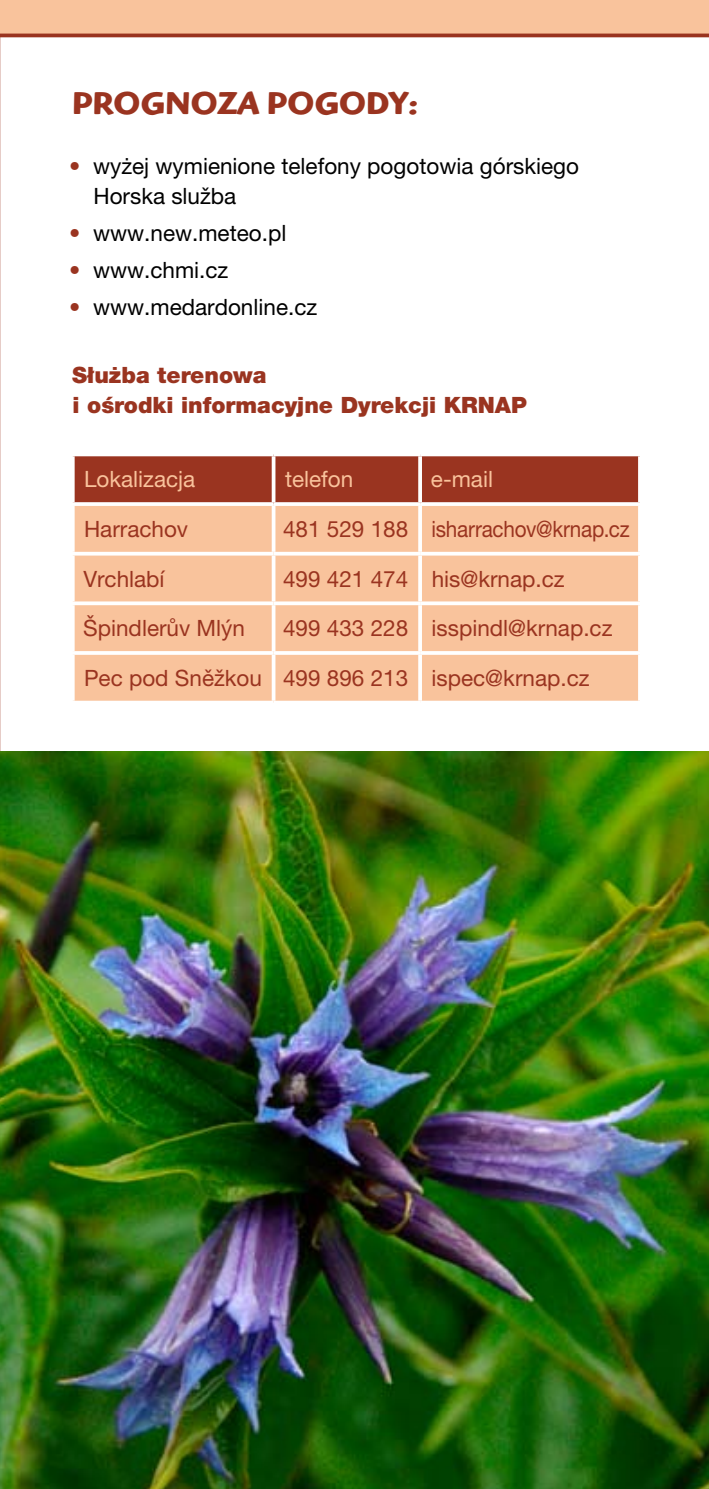
<style>
.page{position:relative;width:709px;height:1489px;background:#fff}
.page>*{position:absolute;margin:0;border:0;box-sizing:border-box;transform-origin:0 0}
.t1{font:700 32.5px "Highlander Itc TOT";letter-spacing:.015em;color:#9a3420}
.t2{font:22.5px "Helvetica Neue LT Pro";color:#9a3420}
.t3{font:22.5px/30px "Helvetica Neue LT Pro";color:#000}
.t4{font:900 22.5px/30px "Helvetica Neue LT Pro";color:#9a3420}
.t5{font:22.5px "Helvetica Neue LT Pro";color:#f9c39c}
.s1{font-weight:900;color:#9a3420}
</style>
<div class="page">
<img style="left:0;top:751px;width:709px;height:737px">
<div style="left:75px;top:456px;width:563px;height:46px;background:#9a3420"></div>
<div style="left:75px;top:506px;width:563px;height:194px;background:#f9c39c"></div>
<svg style="left:72px;top:456px;width:3px;height:46px"></svg>
<hr style="left:272px;top:456px;width:3px;height:46px;background:#fff">
<svg style="left:418px;top:456px;width:4px;height:46px"></svg>
<svg style="left:638px;top:456px;width:2px;height:46px"></svg>
<svg style="left:73px;top:502px;width:200px;height:1px"></svg>
<svg style="left:73px;top:506px;width:2px;height:46px"></svg>
<svg style="left:273px;top:502px;width:147px;height:4px"></svg>
<hr style="left:272px;top:506px;width:3px;height:46px;background:#fff">
<svg style="left:420px;top:502px;width:220px;height:4px"></svg>
<svg style="left:418px;top:506px;width:4px;height:46px"></svg>
<hr style="left:71px;top:552px;width:202px;height:3px;background:#fff">
<svg style="left:73px;top:555px;width:2px;height:46px"></svg>
<hr style="left:273px;top:552px;width:147px;height:3px;background:#fff">
<hr style="left:272px;top:555px;width:3px;height:46px;background:#fff">
<hr style="left:420px;top:552px;width:222px;height:3px;background:#fff">
<svg style="left:418px;top:555px;width:4px;height:46px"></svg>
<svg style="left:73px;top:601px;width:200px;height:4px"></svg>
<svg style="left:73px;top:605px;width:2px;height:46px"></svg>
<svg style="left:273px;top:601px;width:147px;height:4px"></svg>
<hr style="left:272px;top:605px;width:3px;height:46px;background:#fff">
<svg style="left:420px;top:601px;width:220px;height:4px"></svg>
<svg style="left:418px;top:605px;width:4px;height:46px"></svg>
<hr style="left:71px;top:651px;width:202px;height:3px;background:#fff">
<svg style="left:73px;top:654px;width:2px;height:46px"></svg>
<hr style="left:273px;top:651px;width:147px;height:3px;background:#fff">
<hr style="left:272px;top:654px;width:3px;height:46px;background:#fff">
<hr style="left:420px;top:651px;width:222px;height:3px;background:#fff">
<svg style="left:418px;top:654px;width:4px;height:46px"></svg>
<svg style="left:73px;top:700px;width:200px;height:1px"></svg>
<svg style="left:273px;top:700px;width:147px;height:3px"></svg>
<svg style="left:420px;top:700px;width:220px;height:1px"></svg>
<div style="left:0;top:0;width:709px;height:35px;background:#f9c39c"></div>
<hr style="left:0;top:34px;width:709px;height:3px;background:#9a3420">
<h1 class="t1" style="left:72px;top:84px;width:347px">PROGNOZA POGODY:</h1>
<p class="t3" style="left:93px;top:151px;width:487px;text-indent:-24px"><span class="s1">•</span> wyżej wymienione telefony pogotowia górskiego<br>Horska služba</p>
<p class="t3" style="left:69px;top:218px;width:219px"><span class="s1">•</span> www.new.meteo.pl</p>
<p class="t3" style="left:69px;top:255px;width:161px"><span class="s1">•</span> www.chmi.cz</p>
<p class="t3" style="left:69px;top:292px;width:250px"><span class="s1">•</span> www.medardonline.cz</p>
<p class="t4" style="left:72px;top:359px;width:456px">Służba terenowa<br>i ośrodki informacyjne Dyrekcji KRNAP</p>
<p class="t5" style="left:84px;top:466px;width:113px">Lokalizacja</p>
<p class="t5" style="left:285px;top:466px;width:70px">telefon</p>
<p class="t5" style="left:431px;top:466px;width:64px">e-mail</p>
<p class="t2" style="left:84px;top:515px;width:106px">Harrachov</p>
<p class="t2" style="left:283px;top:515px;width:348px">481 529 188 isharrachov@krnap.cz</p>
<p class="t2" style="left:83px;top:565px;width:83px">Vrchlabí</p>
<p class="t2" style="left:283px;top:565px;width:283px">499 421 474 his@krnap.cz</p>
<p class="t2" style="left:83px;top:614px;width:163px">Špindlerův Mlýn</p>
<p class="t2" style="left:283px;top:614px;width:331px">499 433 228 isspindl@krnap.cz</p>
<p class="t2" style="left:84px;top:664px;width:507px">Pec pod Sněžkou 499 896 213 ispec@krnap.cz</p>
</div>
